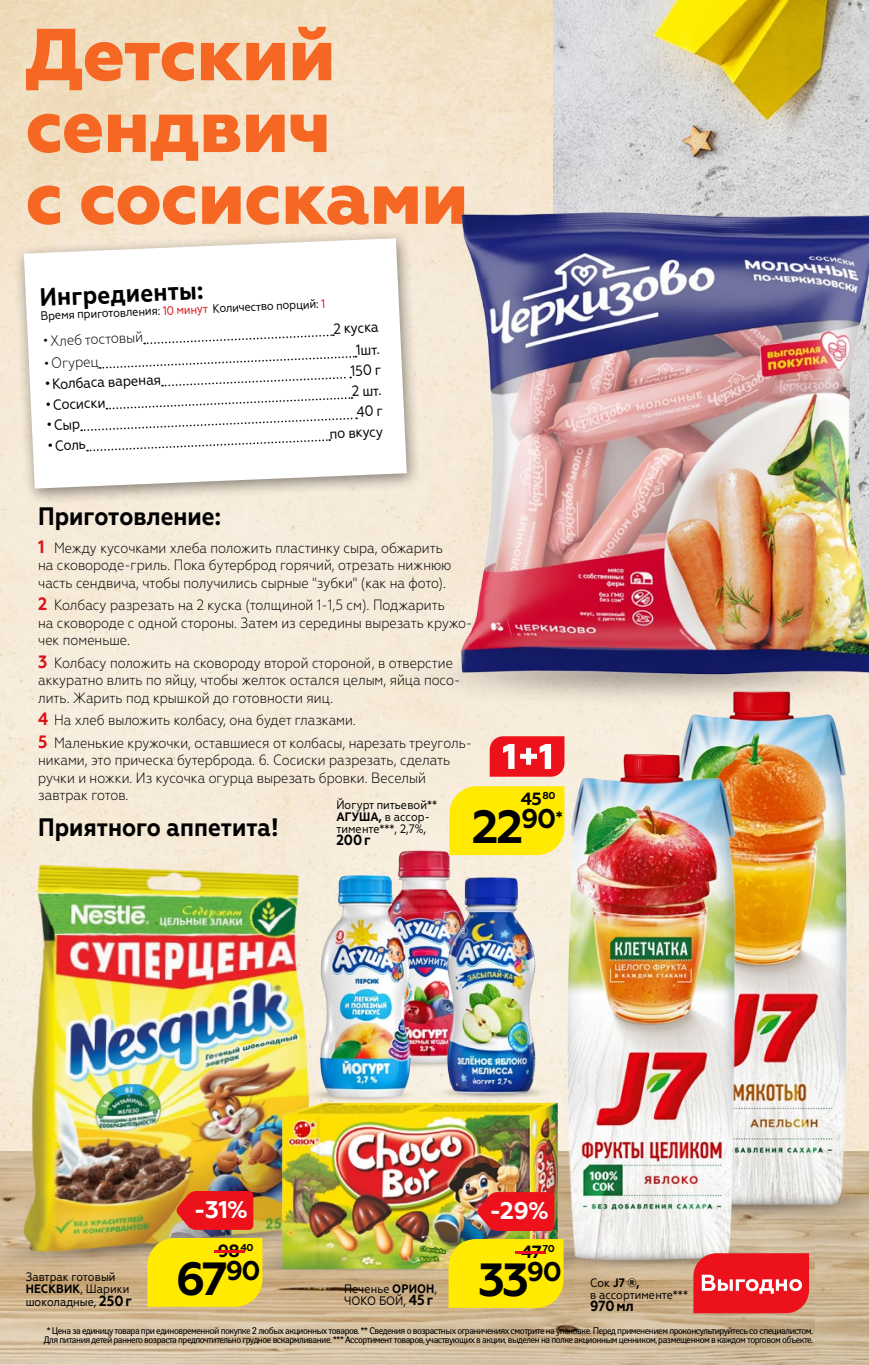
<style>
.page{position:relative;width:869px;height:1365px;background:#fff}
.page>*{position:absolute;margin:0;border:0;box-sizing:border-box;transform-origin:0 0}
.t1{font:800 73.5px/71.8px "Geometria";letter-spacing:-.015em;color:#f56723}
.t2{font:700 46.38px "Geometria";color:#000}
.t3{font:700 25.2px "Geometria Narrow";color:#000}
.t4{font:700 24.15px "Geometria";color:#fff}
.t5{font:700 17.68px "Geometria";color:#000002}
.t6{font:300 14.88px/17.5px "Geometria Narrow";color:#000}
.t7{font:14.7px "Geometria Narrow";color:#000}
.t8{font:700 14.7px "Geometria Narrow";color:#000}
.t9{font:12.25px/12.2px "Geometria Narrow";color:#000}
.t10{font:700 9.97px "Geometria";color:#000002}
.t11{font:9.62px/8.8px "Yanus C";letter-spacing:-.05em;color:#000;text-align:center;scale:.95 1}
.s1{color:#db1117}
.s2{font-weight:700;font-size:17.85px;color:#db1117}
.s3{font-weight:700}
.s4{font-weight:700;font-size:14.7px}
.s5{font-size:17.68px;color:#ed111c}
</style>
<div class="page">
<img style="left:0;top:0;width:644px;height:1151px">
<img style="left:0;top:1151px;width:868px;height:213px">
<img style="left:412px;top:1064px;width:32px;height:12px">
<img style="left:377px;top:847px;width:96px;height:217px">
<img style="left:317px;top:872px;width:95px;height:217px">
<img style="left:0;top:1174px;width:147px;height:126px">
<img style="left:16px;top:857px;width:301px;height:402px">
<img style="left:744px;top:1213px;width:124px;height:9px">
<img style="left:644px;top:724px;width:224px;height:489px">
<img style="left:631px;top:1228px;width:184px;height:49px">
<img style="left:548px;top:744px;width:196px;height:523px">
<img style="left:208px;top:1089px;width:423px;height:247px">
<img style="left:277px;top:1097px;width:285px;height:175px">
<img style="left:553px;top:0;width:315px;height:181px">
<div style="left:13px;top:229px;width:408px;height:276px;background:#000;opacity:.47"></div>
<svg style="left:24px;top:238px;width:373px;height:250px"></svg>
<svg style="left:144px;top:333px;width:190px;height:12px"></svg>
<svg style="left:100px;top:355px;width:256px;height:14px"></svg>
<svg style="left:162px;top:376px;width:189px;height:11px"></svg>
<svg style="left:87px;top:438px;width:243px;height:14px"></svg>
<img style="left:422px;top:1079px;width:127px;height:26px">
<img style="left:444px;top:874px;width:94px;height:222px">
<img style="left:368px;top:631px;width:500px;height:93px">
<img style="left:397px;top:181px;width:471px;height:501px">
<svg style="left:489px;top:736px;width:75px;height:40px"></svg>
<div style="left:449px;top:786px;width:115px;height:69px;background:#ffea00"></div>
<div style="left:147px;top:1237px;width:115px;height:69px;background:#ffea00"></div>
<svg style="left:176px;top:1190px;width:77px;height:39px;background:#e62122"></svg>
<div style="left:448px;top:1238px;width:115px;height:69px;background:#ffea00"></div>
<svg style="left:477px;top:1191px;width:77px;height:39px;background:#e62027"></svg>
<svg style="left:693px;top:1253px;width:115px;height:59px;background:#ed2f38"></svg>
<svg style="left:81px;top:396px;width:301px;height:36px"></svg>
<p class="t1" style="left:26px;top:20px;width:444px">Детский сендвич<br>с сосисками</p>
<p class="t3" style="left:39px;top:282px;width:165px;rotate:-2deg">Ингредиенты:</p>
<p class="t9" style="left:40px;top:308px;width:286px;rotate:-2deg">Время приготовления: <span class="s1">10 минут</span> Количество порций: <span class="s1">1</span></p>
<p class="t6" style="left:42px;top:333px;width:102px;rotate:-3deg">•Хлеб тостовый</p>
<p class="t6" style="left:43px;top:355px;width:56px;rotate:-3deg">•Огурец</p>
<p class="t7" style="left:44px;top:376px;width:118px;rotate:-3deg">•Колбаса вареная</p>
<p class="t7" style="left:45px;top:396px;width:61px;rotate:-3deg">•Сосиски</p>
<p class="t7" style="left:333px;top:320px;width:47px;rotate:-3deg">2 куска</p>
<p class="t7" style="left:355px;top:341px;width:25px;rotate:-3deg">1шт.</p>
<p class="t7" style="left:350px;top:362px;width:32px;rotate:-3deg">150 г</p>
<p class="t7" style="left:351px;top:383px;width:31px;rotate:-3deg">2 шт.</p>
<p class="t7" style="left:46px;top:417px;width:35px;rotate:-3deg">•Сыр</p>
<p class="t7" style="left:47px;top:437px;width:40px;rotate:-3deg">•Соль</p>
<p class="t7" style="left:329px;top:425px;width:55px;rotate:-3deg">по вкусу</p>
<p class="t3" style="left:38px;top:501px;width:184px">Приготовление:</p>
<p class="t6" style="left:38px;top:538px;width:414px"><span class="s2">1</span> Между кусочками хлеба положить пластинку сыра, обжарить на сковороде-гриль. Пока бутерброд горячий, отрезать нижнюю часть сендвича, чтобы получились сырные "зубки" (как на фото).</p>
<p class="t6" style="left:38px;top:596px;width:435px"><span class="s2">2</span> Колбасу разрезать на 2 куска (толщиной 1-1,5 см). Поджарить<br>на сковороде с одной стороны. Затем из середины вырезать кружо&shy;чек поменьше.</p>
<p class="t6" style="left:38px;top:653px;width:423px"><span class="s2">3</span> Колбасу положить на сковороду второй стороной, в отверстие аккуратно влить по яйцу, чтобы желток остался целым, яйца посо&shy;лить. Жарить под крышкой до готовности яиц.</p>
<p class="t6" style="left:38px;top:708px;width:435px;line-height:22.4px"><span class="s2">4</span> На хлеб выложить колбасу, она будет глазками.<br><span class="s2">5</span> Маленькие кружочки, оставшиеся от колбасы, нарезать треуголь-</p>
<p class="t6" style="left:38px;top:751px;width:413px">никами, это прическа бутерброда. 6. Сосиски разрезать, сделать ручки и ножки. Из кусочка огурца вырезать бровки. Веселый завтрак готов.</p>
<p class="t3" style="left:38px;top:812px;width:242px">Приятного аппетита!</p>
<p class="t5" style="left:520px;top:788px;width:36px">45<sup>80</sup></p>
<p class="t9" style="left:336px;top:798px;width:102px">Йогурт питьевой**<br><span class="s3">АГУША,</span> в ассор&shy;тименте***, 2,7%,</p>
<p class="t8" style="left:336px;top:831px;width:36px">200г</p>
<p class="t2" style="left:472px;top:799px;width:92px">22<sup>90</sup><sup>*</sup></p>
<p class="t9" style="left:26px;top:1270px;width:108px">Завтрак готовый<br><span class="s3">НЕСКВИК</span>, Шарики шоколадные, <span class="s4">250г</span></p>
<p class="t4" style="left:194px;top:1195px;width:55px">-31%</p>
<p class="t10" style="left:205px;top:1241px;width:50px"><span class="s5">-</span>40</p>
<p class="t5" style="left:218px;top:1239px;width:24px">98</p>
<p class="t2" style="left:176px;top:1251px;width:86px">67<sup>90</sup></p>
<p class="t9" style="left:344px;top:1282px;width:94px">Печенье <span class="s3">ОРИОН</span>,<br>ЧОКО БОЙ, <span class="s4">45г</span></p>
<p class="t4" style="left:489px;top:1196px;width:61px">-29%</p>
<p class="t10" style="left:506px;top:1242px;width:50px"><span class="s5">-</span>70</p>
<p class="t5" style="left:520px;top:1240px;width:22px">47</p>
<p class="t2" style="left:478px;top:1252px;width:85px">33<sup>90</sup></p>
<p class="t9" style="left:589px;top:1276px;width:99px">Сок <span class="s3">J7 ®,<br></span>в ассортименте***</p>
<p class="t8" style="left:589px;top:1297px;width:45px">970мл</p>
<p class="t11" style="left:44px;top:1326px;width:810px">* Цена за единицу товара при единовременной покупке 2 любых акционных товаров. ** Сведения о возрастных ограничениях смотрите на упаковке. Перед применением проконсультируйтесь со специалистом.<br>Для питания детей раннего возраста предпочтительно грудное вскармливание. *** Ассортимент товаров, участвующих в акции, выделен на полке акционным ценником, размещенном в каждом торговом объекте.</p>
</div>
